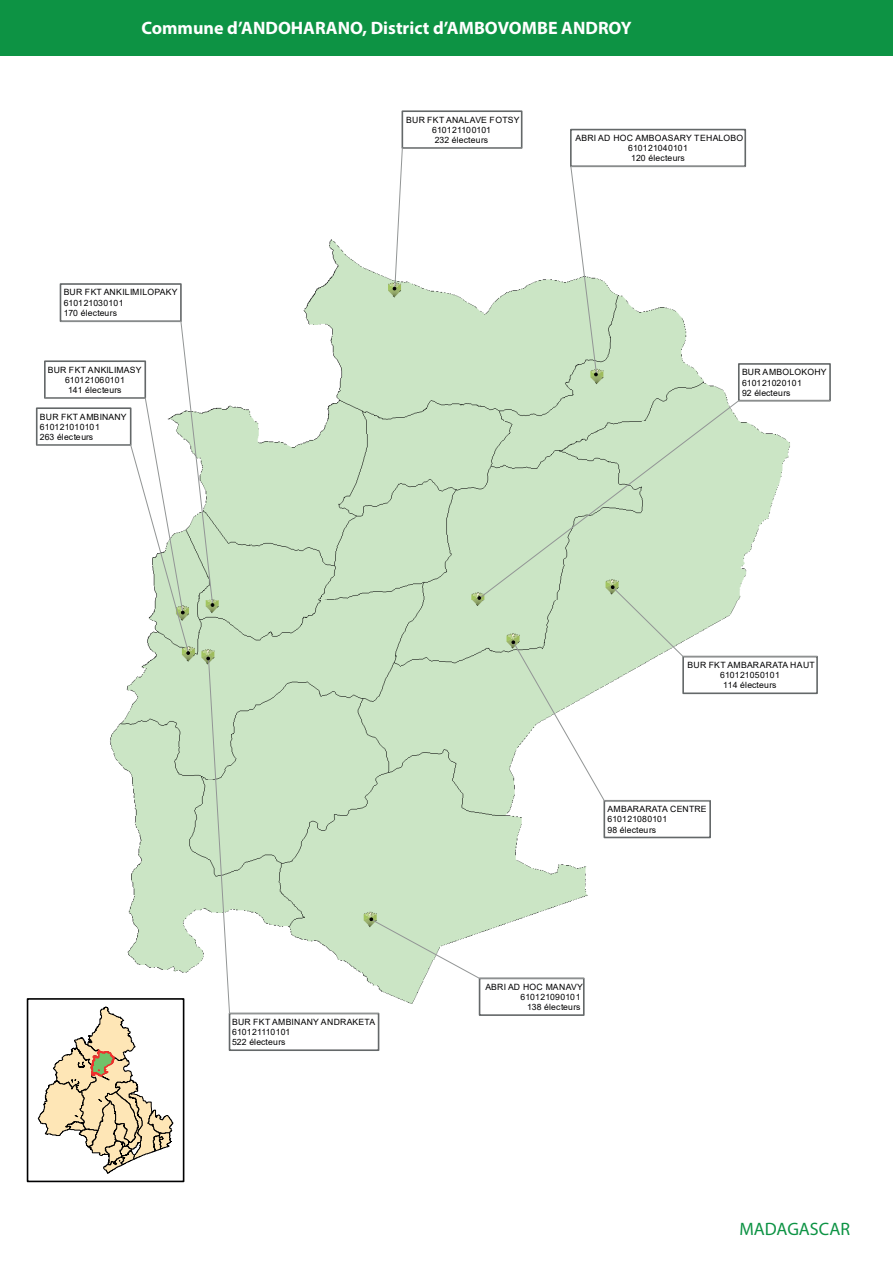
<style>
.page{position:relative;width:893px;height:1263px;background:#fff}
.page>*{position:absolute;margin:0;border:0;box-sizing:border-box;transform-origin:0 0}
.t1{font:700 18px "Myriad Pro";color:#fff}
.t2{font:18px "Myriad Pro";color:#0d9344}
.t3{font:8.7px/10.2px "Arial";letter-spacing:.02em;color:#000002;text-align:center}
.t4{font:8.7px/10.2px "Arial";letter-spacing:.02em;color:#000001}
</style>
<div class="page">
<div style="left:0;top:0;width:893px;height:56px;background:#0d9344"></div>
<img style="left:26px;top:110px;width:721px;height:1072px">
<div style="left:570px;top:129px;width:176px;height:38px;background:#fff;border:2px solid #646869"></div>
<svg style="left:570px;top:166px;width:176px;height:211px"></svg>
<div style="left:229px;top:1013px;width:150px;height:38px;background:#fff;border:2px solid #646869"></div>
<svg style="left:208px;top:656px;width:171px;height:358px"></svg>
<div style="left:479px;top:977px;width:106px;height:39px;background:#fff;border:2px solid #646869"></div>
<svg style="left:370px;top:918px;width:214px;height:61px"></svg>
<div style="left:402px;top:110px;width:120px;height:39px;background:#fff;border:2px solid #646869"></div>
<svg style="left:393px;top:147px;width:129px;height:143px"></svg>
<div style="left:738px;top:363px;width:93px;height:38px;background:#fff;border:2px solid #646869"></div>
<svg style="left:477px;top:400px;width:354px;height:200px"></svg>
<div style="left:603px;top:800px;width:108px;height:38px;background:#fff;border:2px solid #646869"></div>
<svg style="left:512px;top:586px;width:306px;height:215px"></svg>
<div style="left:60px;top:283px;width:122px;height:39px;background:#fff;border:2px solid #646869"></div>
<svg style="left:36px;top:321px;width:178px;height:339px"></svg>
<svg style="left:38px;top:1006px;width:135px;height:168px"></svg>
<div style="left:27px;top:998px;width:157px;height:184px;border:2px solid #000001"></div>
<h1 class="t1" style="left:141px;top:16px;width:492px">Commune d’ANDOHARANO, District d’AMBOVOMBE ANDROY</h1>
<p class="t3" style="left:64px;top:287px;width:115px;text-align:left">BUR FKT ANKILIMILOPAKY<br>610121030101<br>170 électeurs</p>
<p class="t4" style="left:48px;top:364px;width:95px;text-align:center">BUR FKT ANKILIMASY<br>610121060101<br>141 électeurs</p>
<p class="t4" style="left:40px;top:411px;width:88px">BUR FKT AMBINANY<br>610121010101</p>
<p class="t3" style="left:40px;top:432px;width:55px">263 électeurs</p>
<p class="t3" style="left:406px;top:114px;width:115px">BUR FKT ANALAVE FOTSY<br>610121100101<br>232 électeurs</p>
<p class="t3" style="left:576px;top:133px;width:169px">ABRI AD HOC AMBOASARY TEHALOBO<br>610121040101<br>120 électeurs</p>
<p class="t4" style="left:742px;top:367px;width:86px">BUR AMBOLOKOHY<br>610121020101</p>
<p class="t3" style="left:742px;top:388px;width:50px">92 électeurs</p>
<p class="t3" style="left:232px;top:1016px;width:144px;text-align:left">BUR FKT AMBINANY ANDRAKETA<br>610121110101<br>522 électeurs</p>
<p class="t3" style="left:688px;top:660px;width:129px">BUR FKT AMBARARATA HAUT<br>610121050101<br>114 électeurs</p>
<p class="t3" style="left:607px;top:804px;width:101px;text-align:left">AMBARARATA CENTRE<br>610121080101<br>98 électeurs</p>
<p class="t3" style="left:485px;top:981px;width:99px;text-align:right">ABRI AD HOC MANAVY<br>610121090101<br>138 électeurs</p>
<h1 class="t2" style="left:739px;top:1218px;width:112px">MADAGASCAR</h1>
</div>
